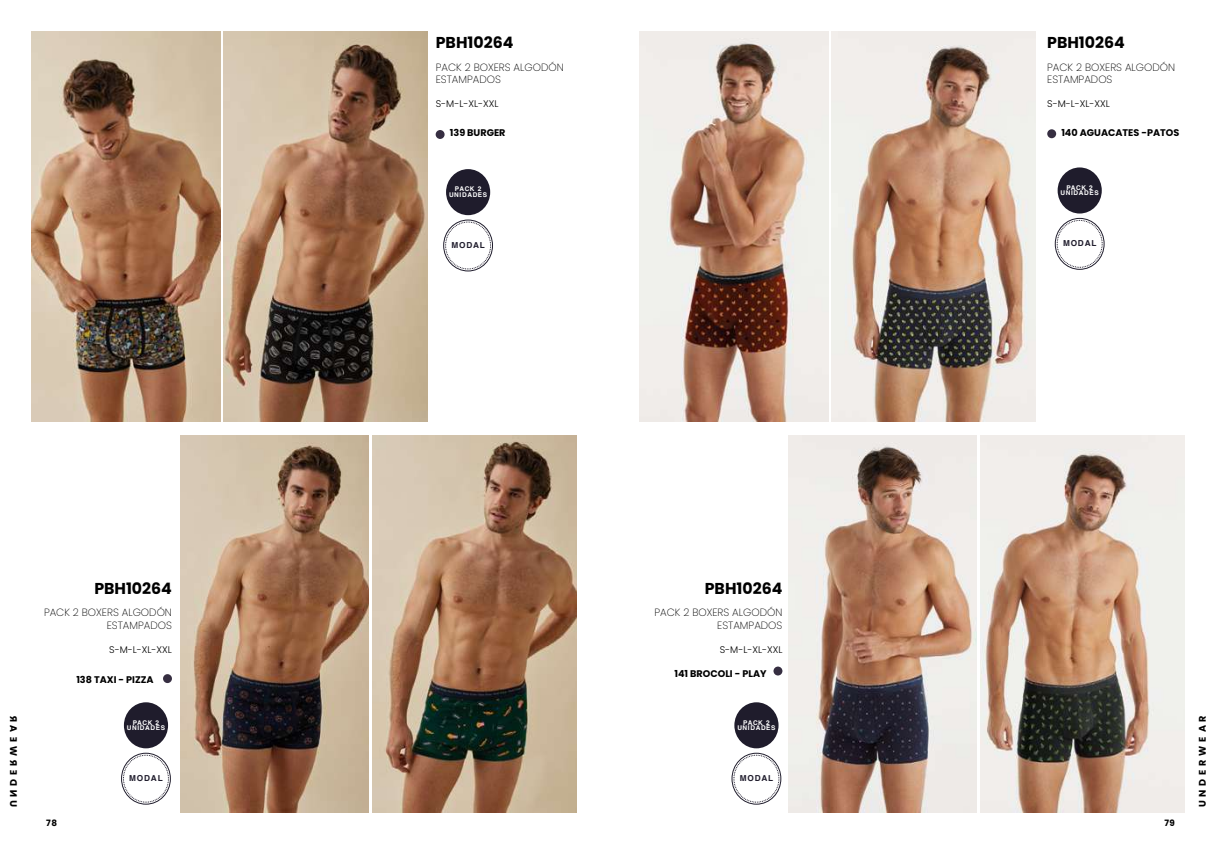
<style>
.page{position:relative;width:1216px;height:844px;background:#fff}
.page>*{position:absolute;margin:0;border:0;box-sizing:border-box;transform-origin:0 0}
.t1{font:700 15.75px "Poppins";color:#000}
.t2{font:200 10.5px/12.6px "Poppins";color:#000}
.t3{font:700 9.62px "Poppins";color:#000}
.t4{font:300 9.62px "Poppins";color:#000}
.t5{font:700 9.62px "Poppins";letter-spacing:.4em;color:#000}
.t6{font:700 8.75px "Poppins";color:#000}
.t7{font:700 8.22px "Helvetica";letter-spacing:.1em;color:#201d2d}
.t8{font:700 6.48px/5.5px "Helvetica";letter-spacing:.1em;color:#fff;text-align:center}
</style>
<div class="page">
<img style="left:788px;top:435px;width:188px;height:376px">
<img style="left:980px;top:435px;width:204px;height:376px">
<img style="left:831px;top:32px;width:204px;height:390px">
<img style="left:639px;top:32px;width:189px;height:389px">
<img style="left:180px;top:435px;width:189px;height:376px">
<img style="left:372px;top:435px;width:204px;height:376px">
<img style="left:32px;top:32px;width:188px;height:390px">
<img style="left:223px;top:32px;width:205px;height:390px">
<div style="left:443px;top:220px;width:50px;height:51px;border:1px solid #1f1c2c;border-radius:50%"></div>
<div style="left:445px;top:222px;width:46px;height:47px;border:1px dashed #1f1c2c;border-radius:50%"></div>
<div style="left:446px;top:169px;width:44px;height:46px;background:#1f1c2c;border-radius:50%"></div>
<div style="left:163px;top:674px;width:9px;height:9px;background:#362e41;border-radius:50%"></div>
<div style="left:773px;top:666px;width:9px;height:9px;background:#362e41;border-radius:50%"></div>
<div style="left:435px;top:130px;width:9px;height:9px;background:#362e41;border-radius:50%"></div>
<div style="left:1047px;top:129px;width:9px;height:9px;background:#362e41;border-radius:50%"></div>
<div style="left:1054px;top:218px;width:50px;height:51px;border:1px solid #1f1c2c;border-radius:50%"></div>
<div style="left:1056px;top:220px;width:46px;height:47px;border:1px dashed #1f1c2c;border-radius:50%"></div>
<div style="left:121px;top:752px;width:50px;height:52px;border:1px solid #1f1c2c;border-radius:50%"></div>
<div style="left:123px;top:754px;width:46px;height:48px;border:1px dashed #1f1c2c;border-radius:50%"></div>
<div style="left:731px;top:752px;width:50px;height:52px;border:1px solid #1f1c2c;border-radius:50%"></div>
<div style="left:733px;top:754px;width:46px;height:48px;border:1px dashed #1f1c2c;border-radius:50%"></div>
<div style="left:1057px;top:167px;width:44px;height:46px;background:#1f1c2c;border-radius:50%"></div>
<div style="left:124px;top:702px;width:44px;height:46px;background:#1f1c2c;border-radius:50%"></div>
<div style="left:734px;top:702px;width:44px;height:46px;background:#1f1c2c;border-radius:50%"></div>
<h1 class="t1" style="left:436px;top:33px;width:79px">PBH10264</h1>
<p class="t2" style="left:436px;top:61px;width:129px">PACK 2 BOXERS ALGODÓN<br>ESTAMPADOS</p>
<p class="t4" style="left:436px;top:98px;width:64px">S-M-L-XL-XXL</p>
<h1 class="t1" style="left:1047px;top:33px;width:79px">PBH10264</h1>
<p class="t2" style="left:1047px;top:61px;width:129px">PACK 2 BOXERS ALGODÓN<br>ESTAMPADOS</p>
<p class="t4" style="left:1047px;top:98px;width:64px">S-M-L-XL-XXL</p>
<p class="t3" style="left:450px;top:127px;width:57px">139 BURGER</p>
<p class="t3" style="left:1061px;top:127px;width:119px">140 AGUACATES -PATOS</p>
<h1 class="t1" style="left:94px;top:579px;width:79px">PBH10264</h1>
<p class="t2" style="left:44px;top:606px;width:129px;text-align:right">PACK 2 BOXERS ALGODÓN<br>ESTAMPADOS</p>
<p class="t4" style="left:109px;top:643px;width:64px">S-M-L-XL-XXL</p>
<p class="t3" style="left:76px;top:674px;width:79px">138 TAXI - PIZZA</p>
<p class="t8" style="left:449px;top:187px;width:40px">PACK 2<br>UNIDADES</p>
<p class="t7" style="left:451px;top:240px;width:35px">MODAL</p>
<h1 class="t1" style="left:704px;top:579px;width:79px">PBH10264</h1>
<p class="t2" style="left:654px;top:606px;width:129px;text-align:right">PACK 2 BOXERS ALGODÓN<br>ESTAMPADOS</p>
<p class="t4" style="left:719px;top:643px;width:64px">S-M-L-XL-XXL</p>
<p class="t3" style="left:674px;top:667px;width:94px">141 BROCOLI - PLAY</p>
<p class="t8" style="left:1060px;top:185px;width:40px">PACK 2<br>UNIDADES</p>
<p class="t7" style="left:1062px;top:238px;width:35px">MODAL</p>
<p class="t8" style="left:127px;top:720px;width:40px">PACK 2<br>UNIDADES</p>
<p class="t8" style="left:737px;top:720px;width:40px">PACK 2<br>UNIDADES</p>
<p class="t5" style="left:1196px;top:807px;width:94px;rotate:-90deg">UNDERWEAR</p>
<p class="t7" style="left:129px;top:773px;width:35px">MODAL</p>
<p class="t7" style="left:739px;top:773px;width:35px">MODAL</p>
<p class="t6" style="left:46px;top:817px;width:12px">78</p>
<p class="t6" style="left:1164px;top:817px;width:12px">79</p>
</div>
